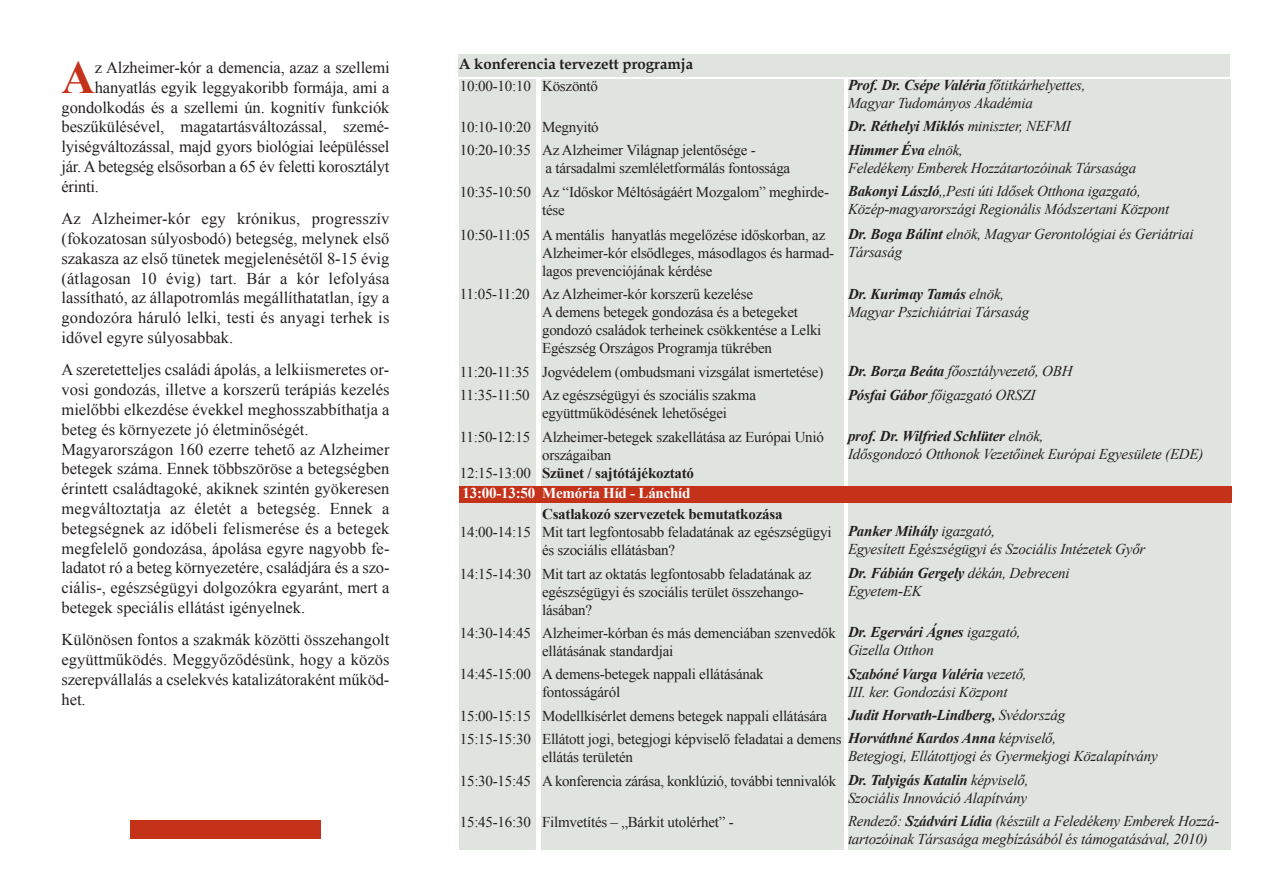
<style>
.page{position:relative;width:1263px;height:893px;background:#fff}
.page>*{position:absolute;margin:0;border:0;box-sizing:border-box;transform-origin:0 0}
.t1{font:700 46.35px "Times New Roman";color:#c5321a}
.t2{font:16.5px/19.8px "Times New Roman";color:#231f20;text-align:justify}
.t3{font:15px/18px "Times New Roman";letter-spacing:-.015em;color:#231f20}
.t4{font:italic 15px/18px "Times New Roman";letter-spacing:-.015em;color:#231f20}
.t5{font:italic 700 15px/23.4px "Times New Roman";letter-spacing:-.015em;color:#231f20}
.t6{font:700 15px "Times New Roman";letter-spacing:-.015em;color:#231f20}
.t7{font:700 15px "Book Antiqua";color:#231f20}
.t8{font:700 15px "Times New Roman";letter-spacing:-.015em;color:#fff}
.t9{font:15px/23.4px "Times New Roman";letter-spacing:-.035em;color:#231f20}
.s1{font-weight:700}
.s2{font-weight:400}
.s3{font-weight:700;font-style:italic}
.s4{font-style:italic}
</style>
<div class="page">
<div style="left:459px;top:80px;width:77px;height:770px;background:#e0e4df"></div>
<div style="left:541px;top:80px;width:302px;height:770px;background:#e0e4df"></div>
<div style="left:848px;top:80px;width:382px;height:770px;background:#e0e4df"></div>
<div style="left:458px;top:54px;width:772px;height:22px;background:#e0e4df"></div>
<div style="left:459px;top:486px;width:773px;height:16px;background:#c5321a"></div>
<div style="left:130px;top:820px;width:191px;height:19px;background:#c5321a"></div>
<h1 class="t1" style="left:62px;top:51px;width:35px">A</h1>
<p class="t2" style="left:95px;top:57px;width:296px">z Alzheimer-kór a demencia, azaz a szellemi</p>
<p class="t2" style="left:95px;top:77px;width:296px">hanyatlás egyik leggyakoribb formája, ami a</p>
<p class="t2" style="left:62px;top:97px;width:329px">gondolkodás és a szellemi ún. kognitív funkciók</p>
<p class="t2" style="left:62px;top:117px;width:329px">beszűkülésével, magatartásváltozással, szemé-</p>
<p class="t2" style="left:62px;top:137px;width:329px">lyiségváltozással, majd gyors biológiai leépüléssel</p>
<p class="t2" style="left:61px;top:156px;width:329px">jár. A betegség elsősorban a 65 év feletti korosztályt</p>
<p class="t2" style="left:62px;top:176px;width:39px">érinti.</p>
<p class="t2" style="left:62px;top:209px;width:329px">Az Alzheimer-kór egy krónikus, progresszív (fokozatosan súlyosbodó) betegség, melynek első szakasza az első tünetek megjelenésétől 8-15 évig (átlagosan 10 évig) tart. Bár a kór lefolyása lassítható, az állapotromlás megállíthatatlan, így a gondozóra háruló lelki, testi és anyagi terhek is idővel egyre súlyosabbak.</p>
<p class="t2" style="left:62px;top:360px;width:329px;text-align:left">A szeretetteljes családi ápolás, a lelkiismeretes or&shy;vosi gondozás, illetve a korszerű terápiás kezelés mielőbbi elkezdése évekkel meghosszabbíthatja a beteg és környezete jó életminőségét.<br>Magyarországon 160 ezerre tehető az Alzheimer betegek száma. Ennek többszöröse a betegségben érintett családtagoké, akiknek szintén gyökeresen megváltoztatja az életét a betegség. Ennek a betegségnek az időbeli felismerése és a betegek megfelelő gondozása, ápolása egyre nagyobb fe&shy;ladatot ró a beteg környezetére, családjára és a szo&shy;ciális-, egészségügyi dolgozókra egyaránt, mert a betegek speciális ellátást igényelnek.</p>
<p class="t2" style="left:61px;top:630px;width:329px">Különösen fontos a szakmák közötti összehangolt együttműködés. Meggyőződésünk, hogy a közös szerepvállalás a cselekvés katalizátoraként működ&shy;het.</p>
<p class="t7" style="left:459px;top:55px;width:236px">A konferencia tervezett programja</p>
<p class="t4" style="left:848px;top:76px;width:239px"><span class="s1">Prof. Dr. Csépe Valéria</span> főtitkárhelyettes,<br>Magyar Tudományos Akadémia</p>
<p class="t5" style="left:848px;top:115px;width:224px">Dr. Réthelyi Miklós <span class="s2">miniszter, NEFMI<br></span>Himmer Éva <span class="s2">elnök,</span></p>
<p class="t4" style="left:848px;top:156px;width:294px;line-height:23.4px">Feledékeny Emberek Hozzátartozóinak Társasága<br><span class="s1">Bakonyi László</span>,,Pesti úti Idősek Otthona igazgató,</p>
<p class="t4" style="left:848px;top:196px;width:347px;line-height:25.2px">Közép-magyarországi Regionális Módszertani Központ<br><span class="s1">Dr. Boga Bálint</span> elnök, Magyar Gerontológiai és Geriátriai</p>
<p class="t4" style="left:848px;top:243px;width:56px">Társaság</p>
<p class="t4" style="left:848px;top:285px;width:183px"><span class="s1">Dr. Kurimay Tamás</span> elnök,<br>Magyar Pszichiátriai Társaság</p>
<p class="t3" style="left:542px;top:77px;width:57px">Köszöntő</p>
<p class="t3" style="left:542px;top:115px;width:215px;line-height:23.4px">Megnyitó<br>Az Alzheimer Világnap jelentősége -</p>
<p class="t3" style="left:542px;top:157px;width:288px;line-height:23.4px">a társadalmi szemléletformálás fontossága<br>Az “Időskor Méltóságáért Mozgalom” meghirde-</p>
<p class="t3" style="left:542px;top:197px;width:285px;line-height:25.2px">tése<br>A mentális hanyatlás megelőzése időskorban, az</p>
<p class="t3" style="left:542px;top:244px;width:294px">Alzheimer-kór elsődleges, másodlagos és harmad&shy;lagos prevenciójának kérdése</p>
<p class="t3" style="left:542px;top:285px;width:281px">Az Alzheimer-kór korszerű kezelése<br>A demens betegek gondozása és a betegeket gondozó családok terheinek csökkentése a Lelki Egészség Országos Programja tükrében</p>
<p class="t3" style="left:542px;top:360px;width:283px;line-height:23.4px">Jogvédelem (ombudsmani vizsgálat ismertetése)<br>Az egészségügyi és szociális szakma</p>
<p class="t3" style="left:542px;top:401px;width:283px;line-height:23.4px">együttműködésének lehetőségei<br>Alzheimer-betegek szakellátása az Európai Unió</p>
<p class="t3" style="left:542px;top:446px;width:71px">országaiban</p>
<p class="t6" style="left:542px;top:464px;width:154px">Szünet / sajtótájékoztató</p>
<p class="t6" style="left:542px;top:506px;width:242px">Csatlakozó szervezetek bemutatkozása</p>
<p class="t3" style="left:542px;top:523px;width:291px">Mit tart legfontosabb feladatának az egészségügyi és szociális ellátásban?</p>
<p class="t3" style="left:542px;top:564px;width:271px">Mit tart az oktatás legfontosabb feladatának az egészségügyi és szociális terület összehango&shy;lásában?</p>
<p class="t3" style="left:542px;top:624px;width:295px">Alzheimer-kórban és más demenciában szenvedők ellátásának standardjai</p>
<p class="t3" style="left:542px;top:665px;width:223px">A demens-betegek nappali ellátásának fontosságáról</p>
<p class="t3" style="left:542px;top:704px;width:516px;line-height:23.4px">Modellkísérlet demens betegek nappali ellátására<br>Ellátott jogi, betegjogi képviselő feladatai a demens <span class="s3">Horváthné Kardos Anna</span> <span class="s4">képviselő,</span></p>
<p class="t3" style="left:542px;top:745px;width:296px;line-height:23.4px">ellátás területén<br>A konferencia zárása, konklúzió, további tennivalók</p>
<p class="t3" style="left:542px;top:813px;width:193px">Filmvetítés – „Bárkit utolérhet” -</p>
<p class="t3" style="left:460px;top:77px;width:73px">10:00-10:10</p>
<p class="t3" style="left:460px;top:115px;width:73px;line-height:23.4px">10:10-10:20<br>10:20-10:35</p>
<p class="t3" style="left:460px;top:183px;width:73px">10:35-10:50</p>
<p class="t3" style="left:460px;top:226px;width:72px">10:50-11:05</p>
<p class="t3" style="left:460px;top:285px;width:71px">11:05-11:20</p>
<p class="t4" style="left:848px;top:359px;width:226px;line-height:23.4px"><span class="s1">Dr. Borza Beáta</span> főosztályvezető, OBH<br><span class="s1">Pósfai Gábor</span> főigazgató ORSZI</p>
<p class="t4" style="left:848px;top:427px;width:357px"><span class="s1">prof. Dr. Wilfried Schlüter</span> elnök,<br>Idősgondozó Otthonok Vezetőinek Európai Egyesülete (EDE)</p>
<p class="t9" style="left:460px;top:360px;width:71px">11:20-11:35<br>11:35-11:50</p>
<p class="t3" style="left:460px;top:428px;width:72px">11:50-12:15</p>
<p class="t3" style="left:460px;top:464px;width:73px">12:15-13:00</p>
<p class="t8" style="left:463px;top:484px;width:229px">13:00-13:50 Memória Híd - Lánchíd</p>
<p class="t4" style="left:848px;top:522px;width:299px"><span class="s1">Panker Mihály</span> igazgató,<br>Egyesített Egészségügyi és Szociális Intézetek Győr</p>
<p class="t4" style="left:848px;top:564px;width:223px"><span class="s1">Dr. Fábián Gergely</span> dékán, Debreceni<br>Egyetem-EK</p>
<p class="t4" style="left:848px;top:623px;width:174px"><span class="s1">Dr. Egervári Ágnes</span> igazgató,<br>Gizella Otthon</p>
<p class="t4" style="left:848px;top:664px;width:180px"><span class="s1">Szabóné Varga Valéria</span> vezető,<br>III. ker. Gondozási Központ</p>
<p class="t5" style="left:848px;top:703px;width:219px">Judit Horvath-Lindberg, <span class="s2">Svédország</span></p>
<p class="t4" style="left:848px;top:745px;width:311px;line-height:23.4px">Betegjogi, Ellátottjogi és Gyermekjogi Közalapítvány<br><span class="s1">Dr. Talyigás Katalin</span> képviselő,</p>
<p class="t4" style="left:848px;top:786px;width:373px;line-height:23.4px">Szociális Innováció Alapítvány<br>Rendező: <span class="s1">Szádvári Lídia</span> (készült a Feledékeny Emberek Hozzá-</p>
<p class="t4" style="left:848px;top:830px;width:361px">tartozóinak Társasága megbízásából és támogatásával, 2010)</p>
<p class="t3" style="left:460px;top:523px;width:73px">14:00-14:15</p>
<p class="t3" style="left:460px;top:564px;width:73px">14:15-14:30</p>
<p class="t3" style="left:460px;top:624px;width:73px">14:30-14:45</p>
<p class="t3" style="left:460px;top:665px;width:73px">14:45-15:00</p>
<p class="t3" style="left:460px;top:704px;width:73px;line-height:23.4px">15:00-15:15<br>15:15-15:30</p>
<p class="t3" style="left:460px;top:771px;width:73px">15:30-15:45</p>
<p class="t3" style="left:460px;top:813px;width:73px">15:45-16:30</p>
</div>
